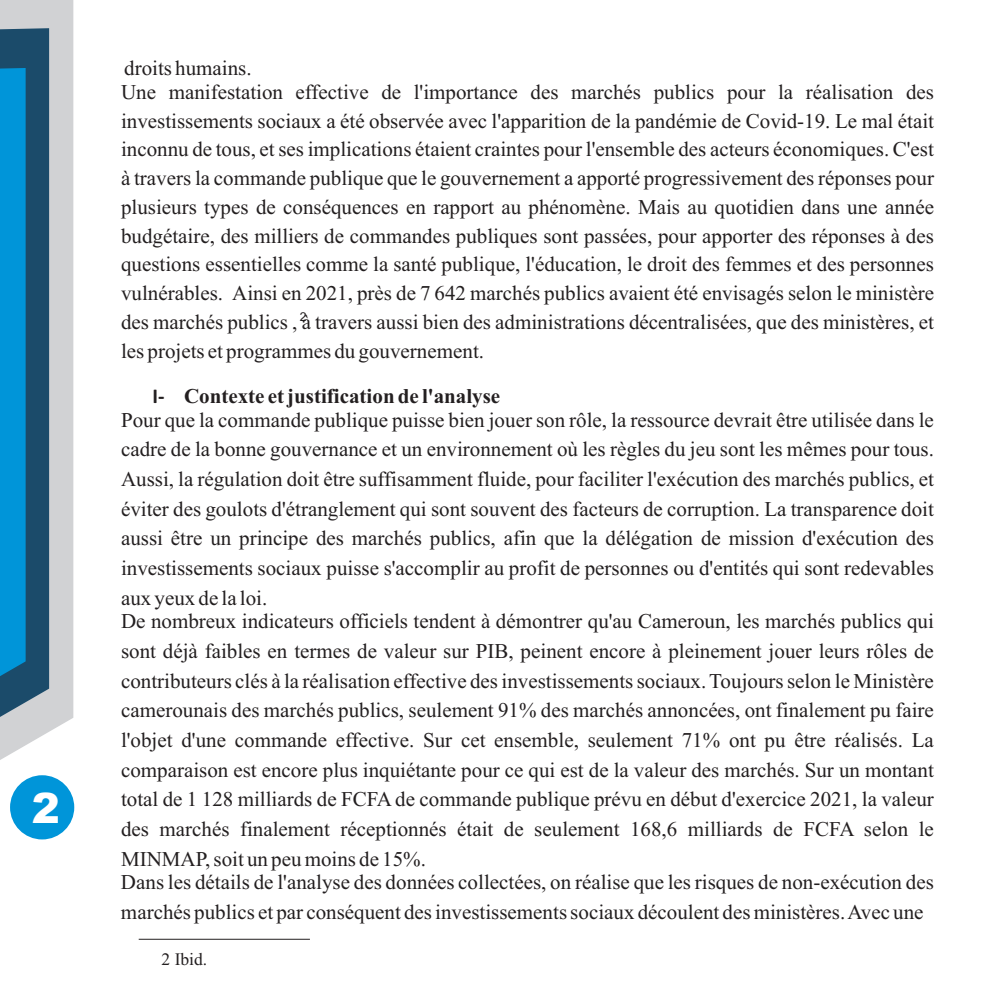
<style>
.page{position:relative;width:993px;height:993px;background:#fff}
.page>*{position:absolute;margin:0;border:0;box-sizing:border-box;transform-origin:0 0}
.t1{font:900 42px "Arial";color:#fff}
.t2{font:21px/29.6px "Times New Roman";color:#231f20}
.t3{font:17.5px "Times New Roman";color:#231f20}
.t4{font:12.25px "Arial";color:#231f20}
.s1{font-family:"Calibri";font-weight:700}
.s2{font-weight:700}
</style>
<div class="page">
<svg style="left:0;top:0;width:73px;height:840px;background:#d4d5d7"></svg>
<svg style="left:0;top:28px;width:49px;height:784px;background:#267ba6"></svg>
<div style="left:10px;top:775px;width:64px;height:64px;background:#0095d9;border-radius:50%"></div>
<hr style="left:139px;top:938px;width:171px;height:1px;background:#231f20">
<h1 class="t1" style="left:32px;top:792px;width:30px">2</h1>
<p class="t2" style="left:121px;top:59px;width:814px;line-height:23.4px">droits humains.<br>Une manifestation effective de l'importance des marchés publics pour la réalisation des</p>
<p class="t2" style="left:121px;top:108px;width:814px;line-height:28.7px;text-align:justify">investissements sociaux a été observée avec l'apparition de la pandémie de Covid-19. Le mal était inconnu de tous, et ses implications étaient craintes pour l'ensemble des acteurs économiques. C'est à travers la commande publique que le gouvernement a apporté progressivement des réponses pour plusieurs types de conséquences en rapport au phénomène. Mais au quotidien dans une année budgétaire, des milliers de commandes publiques sont passées, pour apporter des réponses à des questions essentielles comme la santé publique, l'éducation, le droit des femmes et des personnes vulnérables. Ainsi en 2021, près de 7 642 marchés publics avaient été envisagés selon le ministère des marchés publics , à travers aussi bien des administrations décentralisées, que des ministères, et les projets et programmes du gouvernement.</p>
<p class="t2" style="left:121px;top:386px;width:814px;line-height:23.4px;text-indent:32px"><span class="s1">I-</span> <span class="s2">Contexte et justification de l'analyse<br></span>Pour que la commande publique puisse bien jouer son rôle, la ressource devrait être utilisée dans le</p>
<p class="t2" style="left:121px;top:436px;width:814px;text-align:justify">cadre de la bonne gouvernance et un environnement où les règles du jeu sont les mêmes pour tous.<br>Aussi, la régulation doit être suffisamment fluide, pour faciliter l'exécution des marchés publics, et éviter des goulots d'étranglement qui sont souvent des facteurs de corruption. La transparence doit aussi être un principe des marchés publics, afin que la délégation de mission d'exécution des investissements sociaux puisse s'accomplir au profit de personnes ou d'entités qui sont redevables aux yeux de la loi.</p>
<p class="t2" style="left:121px;top:608px;width:814px;text-align:justify">De nombreux indicateurs officiels tendent à démontrer qu'au Cameroun, les marchés publics qui sont déjà faibles en termes de valeur sur PIB, peinent encore à pleinement jouer leurs rôles de contributeurs clés à la réalisation effective des investissements sociaux. Toujours selon le Ministère camerounais des marchés publics, seulement 91% des marchés annoncées, ont finalement pu faire l'objet d'une commande effective. Sur cet ensemble, seulement 71% ont pu être réalisés. La comparaison est encore plus inquiétante pour ce qui est de la valeur des marchés. Sur un montant total de 1 128 milliards de FCFA de commande publique prévu en début d'exercice 2021, la valeur des marchés finalement réceptionnés était de seulement 168,6 milliards de FCFA selon le MINMAP, soit un peu moins de 15%.</p>
<p class="t2" style="left:121px;top:869px;width:814px">Dans les détails de l'analyse des données collectées, on réalise que les risques de non-exécution des marchés publics et par conséquent des investissements sociaux découlent des ministères. Avec une</p>
<p class="t4" style="left:300px;top:311px;width:8px">2</p>
<p class="t3" style="left:161px;top:952px;width:47px">2 Ibid.</p>
</div>
